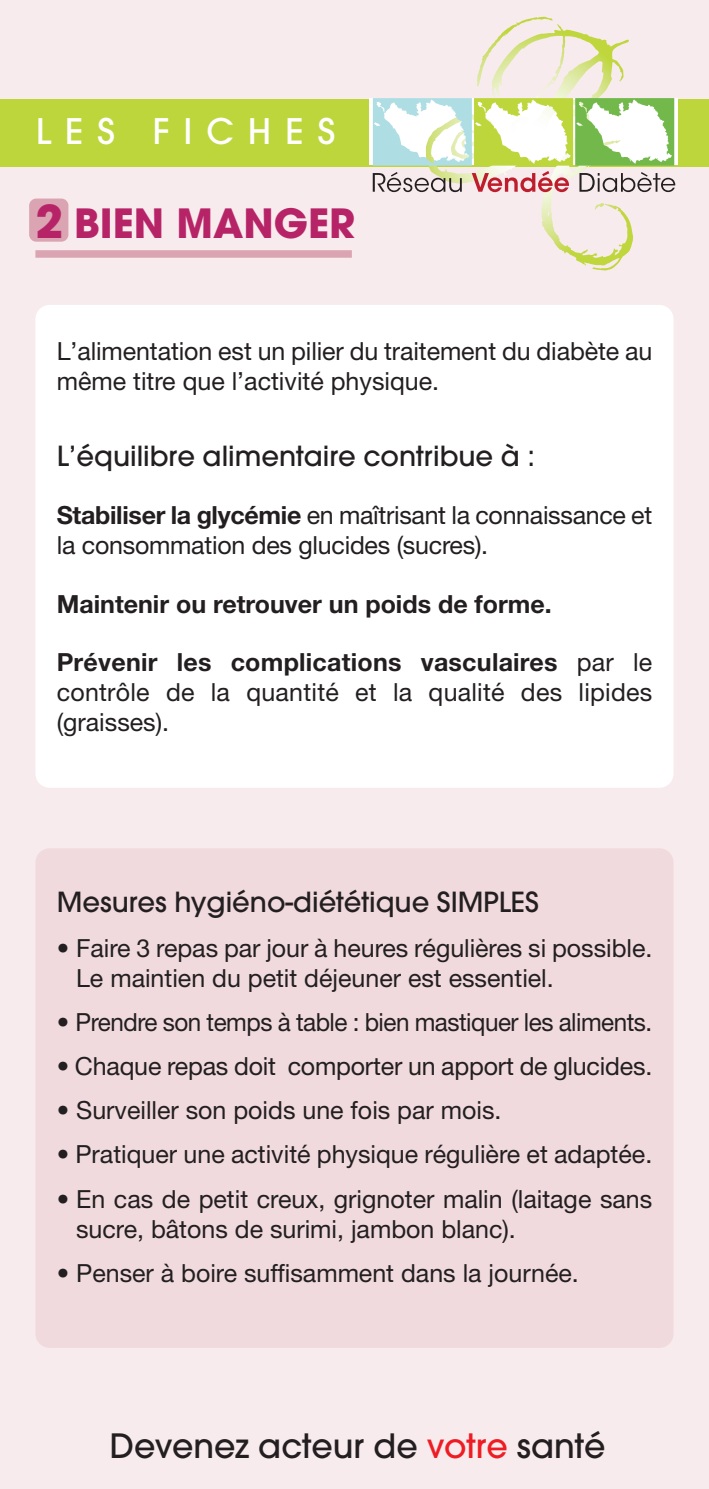
<style>
.page{position:relative;width:709px;height:1489px;background:#fff}
.page>*{position:absolute;margin:0;border:0;box-sizing:border-box;transform-origin:0 0}
.t1{font:700 40px "Avant Garde";color:#b62467}
.t2{font:500 35px "Avant Garde";letter-spacing:.4em;color:#fff}
.t3{font:500 33.25px "Avant Garde";color:#231f20}
.t4{font:500 27.5px "Avant Garde";color:#231f20}
.t5{font:25px/30px "Helvetica Neue";color:#231f20}
.t6{font:25px "Helvetica Neue";letter-spacing:-.02em;color:#231f20}
.t7{font:700 25px "Helvetica Neue";color:#231f20}
.s1{font-size:45px}
.s2{font-weight:700}
.s3{color:#ee1d23}
</style>
<div class="page">
<div style="left:0;top:0;width:709px;height:1488px;background:#f7ebed"></div>
<div style="left:29px;top:198px;width:39px;height:44px;background:#daa4b2;border-radius:7px"></div>
<div style="left:0;top:99px;width:709px;height:67px;background:#bdd63c"></div>
<svg style="left:373px;top:17px;width:302px;height:199px"></svg>
<div style="left:35px;top:250px;width:317px;height:8px;background:#daa4b2"></div>
<div style="left:35px;top:305px;width:638px;height:482px;background:#fff;border-radius:14px"></div>
<div style="left:35px;top:848px;width:638px;height:499px;background:#f0dade;border-radius:14px"></div>
<h2 class="t2" style="left:36px;top:118px;width:301px">LES FICHES</h2>
<h1 class="t1" style="left:35px;top:208px;width:321px"><span class="s1">2</span> BIEN MANGER</h1>
<p class="t5" style="left:57px;top:339px;width:597px">L’alimentation est un pilier du traitement du diabète au même titre que l’activité physique.</p>
<p class="t4" style="left:57px;top:445px;width:480px">L’équilibre alimentaire contribue à :</p>
<p class="t5" style="left:57px;top:503px;width:597px"><span class="s2">Stabiliser la glycémie</span> en maîtrisant la connaissance et la consommation des glucides (sucres).</p>
<p class="t7" style="left:57px;top:595px;width:496px">Maintenir ou retrouver un poids de forme.</p>
<p class="t5" style="left:57px;top:649px;width:597px;text-align:justify"><span class="s2">Prévenir les complications vasculaires</span> par le contrôle de la quantité et la qualité des lipides (graisses).</p>
<p class="t4" style="left:57px;top:891px;width:484px">Mesures hygiéno-diététique SIMPLES</p>
<p class="t5" style="left:76px;top:935px;width:577px;text-indent:-19px">• Faire 3 repas par jour à heures régulières si possible.<br>Le maintien du petit déjeuner est essentiel.</p>
<p class="t6" style="left:57px;top:1012px;width:597px">• Prendre son temps à table : bien mastiquer les aliments.</p>
<p class="t5" style="left:57px;top:1053px;width:597px">• Chaque repas doit comporter un apport de glucides.</p>
<p class="t5" style="left:57px;top:1097px;width:446px">• Surveiller son poids une fois par mois.</p>
<p class="t5" style="left:57px;top:1141px;width:597px">• Pratiquer une activité physique régulière et adaptée.</p>
<p class="t5" style="left:76px;top:1185px;width:577px;text-indent:-19px">• En cas de petit creux, grignoter malin (laitage sans sucre, bâtons de surimi, jambon blanc).</p>
<p class="t5" style="left:57px;top:1260px;width:523px">• Penser à boire suffisamment dans la journée.</p>
<h3 class="t3" style="left:110px;top:1432px;width:497px">Devenez acteur de <span class="s3">votre</span> santé</h3>
</div>
